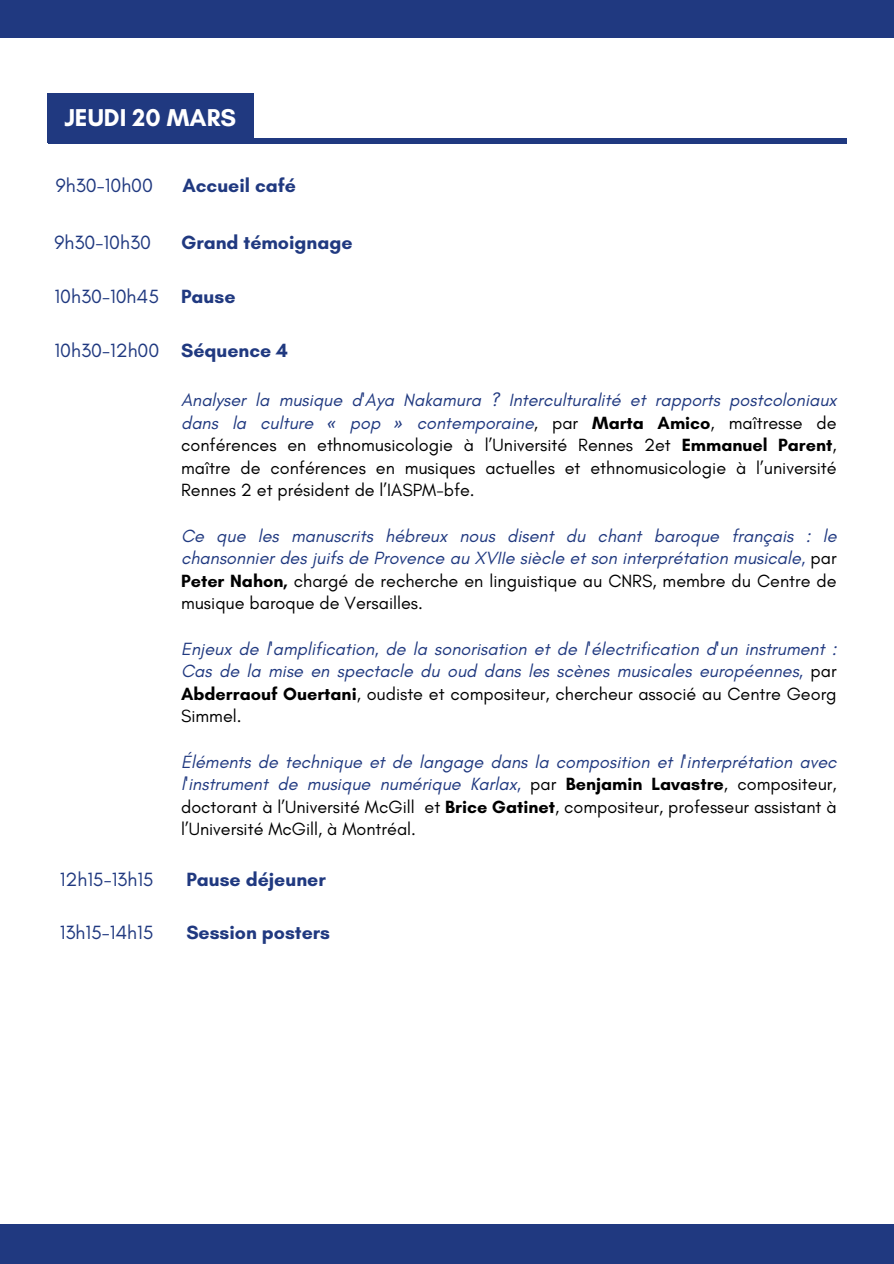
<style>
.page{position:relative;width:894px;height:1264px;background:#fff}
.page>*{position:absolute;margin:0;border:0;box-sizing:border-box;transform-origin:0 0}
.t1{font:700 24.75px "Glacial Indifference";color:#fff}
.t2{font:700 19.5px "Glacial Indifference";color:#203980}
.t3{font:19.5px "Glacial Indifference";color:#203980}
.t4{font:18px/22.5px "Glacial Indifference";color:#000;text-align:justify}
.t5{font:italic 18px/22.5px "Glacial Indifference";color:#203980;text-align:justify}
.s1{font-style:italic;color:#203980}
.s2{font-family:"Noto Sans";font-style:italic;color:#203980}
.s3{font-style:italic}
.s4{font-weight:700}
.s5{font-style:normal;color:#000}
.s6{font-weight:700;font-style:normal;color:#000}
</style>
<div class="page">
<div style="left:48px;top:138px;width:798px;height:6px;background:#203980"></div>
<div style="left:47px;top:94px;width:206px;height:49px;background:#203980"></div>
<div style="left:0;top:1224px;width:893px;height:39px;background:#203980"></div>
<div style="left:0;top:0;width:893px;height:38px;background:#203980"></div>
<h1 class="t1" style="left:64px;top:103px;width:173px">JEUDI 20 MARS</h1>
<p class="t3" style="left:56px;top:174px;width:99px">9h30-10h00</p>
<h2 class="t2" style="left:182px;top:174px;width:115px">Accueil café</h2>
<h2 class="t3" style="left:55px;top:230px;width:98px">9h30-10h30</h2>
<p class="t2" style="left:181px;top:230px;width:173px">Grand témoignage</p>
<h2 class="t3" style="left:55px;top:284px;width:106px">10h30-10h45</h2>
<p class="t2" style="left:181px;top:284px;width:56px">Pause</p>
<h2 class="t3" style="left:55px;top:339px;width:106px">10h30-12h00</h2>
<p class="t2" style="left:181px;top:339px;width:108px">Séquence 4</p>
<p class="t4" style="left:181px;top:389px;width:657px"><span class="s1">Analyser la musique d'Aya Nakamura ? Interculturalité et rapports postcoloniaux dans la culture</span> <span class="s2">«</span> <span class="s1">pop</span> <span class="s2">»</span> <span class="s1">contemporaine</span><span class="s3">,</span> par <span class="s4">Marta Amico</span>, maîtresse de conférences en ethnomusicologie à l’Université Rennes 2et <span class="s4">Emmanuel Parent</span>, maître de conférences en musiques actuelles et ethnomusicologie à l’université Rennes 2 et président de l’IASPM-bfe.</p>
<p class="t5" style="left:181px;top:524px;width:657px">Ce que les manuscrits hébreux nous disent du chant baroque français : le chansonnier des juifs de Provence au XVIIe siècle et son interprétation musicale, <span class="s5">par </span><span class="s6">Peter Nahon,</span> <span class="s5">chargé de recherche en linguistique au CNRS, membre du Centre de musique baroque de Versailles.</span></p>
<p class="t5" style="left:181px;top:637px;width:657px">Enjeux de l'amplification, de la sonorisation et de l'électrification d'un instrument :<br>Cas de la mise en spectacle du oud dans les scènes musicales européennes, <span class="s5">par </span><span class="s6">Abderraouf Ouertani</span><span class="s5">, oudiste et compositeur, chercheur associé au Centre Georg Simmel.</span></p>
<p class="t4" style="left:181px;top:750px;width:657px"><span class="s1">Éléments de technique et de langage dans la composition et l'interprétation avec l'instrument de musique numérique Karlax,</span> par <span class="s4">Benjamin Lavastre</span>, compositeur, doctorant à l’Université McGill et <span class="s4">Brice Gatinet</span>, compositeur, professeur assistant à l’Université McGill, à Montréal.</p>
<h2 class="t3" style="left:60px;top:868px;width:95px">12h15-13h15</h2>
<p class="t2" style="left:186px;top:868px;width:141px">Pause déjeuner</p>
<h2 class="t3" style="left:60px;top:920px;width:95px">13h15-14h15</h2>
<p class="t2" style="left:186px;top:920px;width:145px">Session posters</p>
</div>
